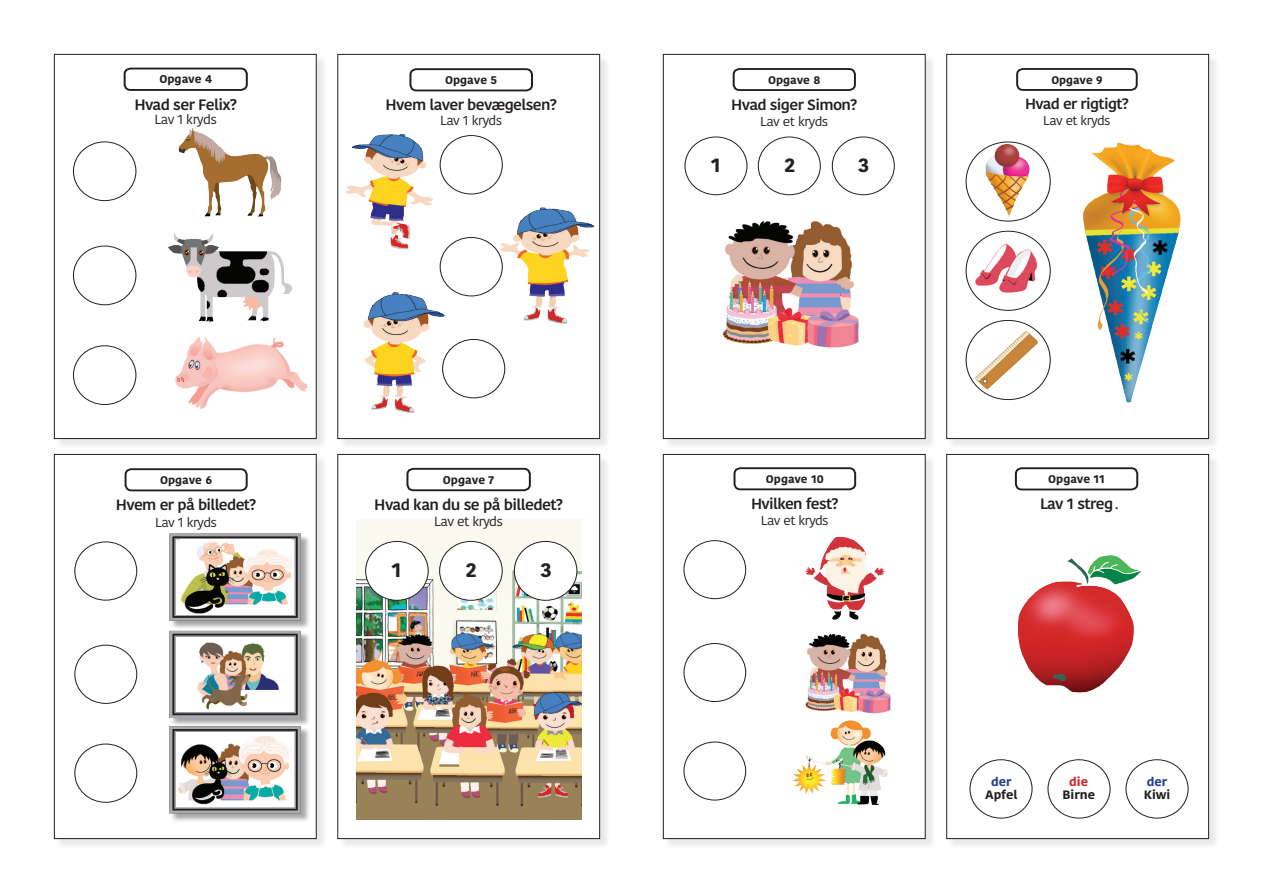
<style>
.page{position:relative;width:1263px;height:893px;background:#fff}
.page>*{position:absolute;margin:0;border:0;box-sizing:border-box;transform-origin:0 0}
.t1{font:700 19.8px "Kohinoor Bangla";color:#231f20;scale:1.06 1}
.t2{font:700 19.35px "Kohinoor Bangla";color:#231f20;scale:1.07 1}
.t3{font:18px "Minion Pro";color:#231f20}
.t4{font:600 15px "Kohinoor Bangla";letter-spacing:-.04em;color:#231f20;scale:1.06 1}
.t5{font:600 14.85px "Kohinoor Bangla";letter-spacing:-.04em;color:#231f20;scale:1.06 1}
.t6{font:600 14.7px "Kohinoor Bangla";letter-spacing:-.04em;color:#231f20;scale:1.07 1}
.t7{font:600 14.7px "Kohinoor Bangla";letter-spacing:-.04em;color:#231f20;scale:1.06 1}
.t8{font:13.2px "Kohinoor Bangla";letter-spacing:-.04em;color:#231f20;scale:1.06 1}
.t9{font:13.05px "Kohinoor Bangla";letter-spacing:-.04em;color:#231f20;scale:1.06 1}
.t10{font:12.9px "Kohinoor Bangla";letter-spacing:-.04em;color:#231f20;scale:1.07 1}
.t11{font:12.9px "Kohinoor Bangla";letter-spacing:-.04em;color:#231f20;scale:1.06 1}
.t12{font:700 12.15px "Kohinoor Bangla";color:#231f20;scale:1.06 1}
.t13{font:700 12.15px "Kohinoor Bangla";color:#253f8e;scale:1.06 1}
.t14{font:700 12.15px "Kohinoor Bangla";color:#d1232a;scale:1.06 1}
.t15{font:700 11.25px "Kohinoor Bangla";color:#231f20;scale:1.06 1}
.t16{font:700 11.1px "Kohinoor Bangla";color:#231f20;scale:1.06 1}
.t17{font:700 11.1px "Kohinoor Bangla";color:#231f20;scale:1.07 1}
</style>
<div class="page">
<div style="left:339px;top:455px;width:271px;height:395px;background:#231f20;opacity:.1"></div>
<div style="left:338px;top:454px;width:262px;height:385px;background:#fff"></div>
<img style="left:356px;top:520px;width:225px;height:299px">
<div style="left:406px;top:468px;width:125px;height:23px;border:2px solid #231f20;border-radius:6px"></div>
<div style="left:366px;top:541px;width:62px;height:59px;background:#fff;border-radius:50%"></div>
<div style="left:365px;top:541px;width:63px;height:59px;border:1px solid #231f20;border-radius:50%"></div>
<div style="left:440px;top:541px;width:62px;height:59px;background:#fff;border-radius:50%"></div>
<div style="left:439px;top:541px;width:63px;height:59px;border:1px solid #231f20;border-radius:50%"></div>
<div style="left:514px;top:541px;width:63px;height:59px;background:#fff;border-radius:50%"></div>
<div style="left:514px;top:541px;width:63px;height:59px;border:1px solid #231f20;border-radius:50%"></div>
<div style="left:337px;top:454px;width:263px;height:385px;border:1px solid #231f20"></div>
<div style="left:664px;top:55px;width:272px;height:395px;background:#231f20;opacity:.1"></div>
<div style="left:663px;top:54px;width:262px;height:385px;background:#fff"></div>
<div style="left:733px;top:68px;width:123px;height:23px;border:2px solid #231f20;border-radius:6px"></div>
<div style="left:685px;top:137px;width:62px;height:58px;border:1px solid #231f20;border-radius:50%"></div>
<div style="left:758px;top:137px;width:62px;height:58px;border:1px solid #231f20;border-radius:50%"></div>
<div style="left:832px;top:137px;width:62px;height:58px;border:1px solid #231f20;border-radius:50%"></div>
<img style="left:722px;top:221px;width:137px;height:127px">
<div style="left:663px;top:54px;width:262px;height:385px;border:1px solid #231f20"></div>
<div style="left:664px;top:455px;width:272px;height:395px;background:#231f20;opacity:.1"></div>
<div style="left:663px;top:454px;width:262px;height:385px;background:#fff"></div>
<div style="left:733px;top:467px;width:123px;height:23px;border:2px solid #231f20;border-radius:6px"></div>
<img style="left:805px;top:536px;width:80px;height:84px">
<div style="left:684px;top:540px;width:62px;height:59px;border:1px solid #231f20;border-radius:50%"></div>
<div style="left:684px;top:643px;width:62px;height:59px;border:1px solid #231f20;border-radius:50%"></div>
<div style="left:684px;top:742px;width:62px;height:58px;border:1px solid #231f20;border-radius:50%"></div>
<img style="left:805px;top:633px;width:86px;height:81px">
<img style="left:792px;top:720px;width:96px;height:86px">
<div style="left:663px;top:454px;width:262px;height:385px;border:1px solid #231f20"></div>
<div style="left:948px;top:455px;width:271px;height:395px;background:#231f20;opacity:.1"></div>
<div style="left:947px;top:454px;width:261px;height:385px;background:#fff"></div>
<div style="left:1015px;top:467px;width:123px;height:23px;border:2px solid #231f20;border-radius:6px"></div>
<img style="left:1018px;top:555px;width:123px;height:138px">
<div style="left:970px;top:759px;width:62px;height:59px;border:1px solid #231f20;border-radius:50%"></div>
<div style="left:1048px;top:759px;width:62px;height:59px;border:1px solid #231f20;border-radius:50%"></div>
<div style="left:1126px;top:759px;width:62px;height:59px;border:1px solid #231f20;border-radius:50%"></div>
<div style="left:946px;top:454px;width:263px;height:385px;border:1px solid #231f20"></div>
<div style="left:55px;top:455px;width:272px;height:395px;background:#231f20;opacity:.1"></div>
<div style="left:54px;top:454px;width:262px;height:385px;background:#fff"></div>
<div style="left:125px;top:468px;width:123px;height:23px;border:2px solid #231f20;border-radius:6px"></div>
<div style="left:170px;top:631px;width:140px;height:96px;background:#231f20;opacity:.4"></div>
<svg style="left:169px;top:630px;width:133px;height:89px"></svg>
<div style="left:174px;top:635px;width:122px;height:78px;border:1px solid #aaabaf"></div>
<div style="left:170px;top:726px;width:140px;height:96px;background:#231f20;opacity:.4"></div>
<svg style="left:169px;top:725px;width:133px;height:90px"></svg>
<div style="left:174px;top:731px;width:122px;height:78px;border:1px solid #aaabaf"></div>
<div style="left:75px;top:542px;width:62px;height:58px;border:1px solid #231f20;border-radius:50%"></div>
<div style="left:75px;top:645px;width:62px;height:59px;border:1px solid #231f20;border-radius:50%"></div>
<div style="left:75px;top:744px;width:62px;height:58px;border:1px solid #231f20;border-radius:50%"></div>
<div style="left:170px;top:534px;width:140px;height:96px;background:#231f20;opacity:.4"></div>
<svg style="left:169px;top:533px;width:133px;height:89px"></svg>
<div style="left:174px;top:538px;width:122px;height:78px;border:1px solid #aaabaf"></div>
<img style="left:181px;top:540px;width:111px;height:74px">
<img style="left:190px;top:641px;width:94px;height:69px">
<img style="left:177px;top:733px;width:115px;height:72px">
<div style="left:54px;top:454px;width:263px;height:385px;border:1px solid #231f20"></div>
<div style="left:948px;top:55px;width:271px;height:395px;background:#231f20;opacity:.1"></div>
<div style="left:947px;top:54px;width:261px;height:385px;background:#fff"></div>
<div style="left:1016px;top:68px;width:122px;height:23px;border:2px solid #231f20;border-radius:6px"></div>
<img style="left:1083px;top:142px;width:98px;height:261px">
<img style="left:975px;top:141px;width:63px;height:81px">
<img style="left:972px;top:238px;width:69px;height:66px">
<img style="left:972px;top:327px;width:69px;height:66px">
<div style="left:966px;top:320px;width:84px;height:80px;border:1px solid #231f20;border-radius:50%"></div>
<div style="left:966px;top:231px;width:84px;height:80px;border:1px solid #231f20;border-radius:50%"></div>
<div style="left:966px;top:142px;width:84px;height:79px;border:1px solid #231f20;border-radius:50%"></div>
<div style="left:946px;top:54px;width:263px;height:385px;border:1px solid #231f20"></div>
<div style="left:55px;top:55px;width:272px;height:395px;background:#231f20;opacity:.1"></div>
<div style="left:54px;top:54px;width:262px;height:385px;background:#fff"></div>
<div style="left:124px;top:68px;width:124px;height:23px;border:2px solid #231f20;border-radius:6px"></div>
<img style="left:178px;top:128px;width:104px;height:89px">
<img style="left:168px;top:232px;width:124px;height:90px">
<img style="left:175px;top:337px;width:133px;height:72px">
<div style="left:73px;top:142px;width:63px;height:59px;border:1px solid #231f20;border-radius:50%"></div>
<div style="left:73px;top:246px;width:63px;height:59px;border:1px solid #231f20;border-radius:50%"></div>
<div style="left:73px;top:346px;width:63px;height:59px;border:1px solid #231f20;border-radius:50%"></div>
<div style="left:54px;top:54px;width:263px;height:385px;border:1px solid #231f20"></div>
<div style="left:339px;top:55px;width:271px;height:395px;background:#231f20;opacity:.1"></div>
<div style="left:338px;top:54px;width:262px;height:385px;background:#fff"></div>
<div style="left:409px;top:68px;width:124px;height:23px;border:2px solid #231f20;border-radius:6px"></div>
<img style="left:346px;top:134px;width:96px;height:123px">
<img style="left:495px;top:207px;width:100px;height:117px">
<img style="left:363px;top:288px;width:88px;height:125px">
<div style="left:440px;top:237px;width:62px;height:59px;border:1px solid #231f20;border-radius:50%"></div>
<div style="left:442px;top:339px;width:63px;height:59px;border:1px solid #231f20;border-radius:50%"></div>
<div style="left:440px;top:135px;width:62px;height:59px;border:1px solid #231f20;border-radius:50%"></div>
<div style="left:337px;top:54px;width:263px;height:385px;border:1px solid #231f20"></div>
<p class="t15" style="left:159px;top:70px;width:51px">Opgave 4</p>
<p class="t4" style="left:134px;top:92px;width:98px">Hvad ser Felix?</p>
<p class="t8" style="left:154px;top:109px;width:60px">Lav 1 kryds</p>
<p class="t15" style="left:445px;top:70px;width:51px">Opgave 5</p>
<p class="t4" style="left:386px;top:93px;width:163px">Hvem laver bevægelsen?</p>
<p class="t9" style="left:440px;top:110px;width:60px">Lav 1 kryds</p>
<p class="t16" style="left:160px;top:470px;width:51px">Opgave 6</p>
<p class="t5" style="left:116px;top:493px;width:134px">Hvem er på billedet?</p>
<p class="t9" style="left:155px;top:512px;width:60px">Lav 1 kryds</p>
<p class="t15" style="left:443px;top:470px;width:50px">Opgave 7</p>
<p class="t4" style="left:374px;top:492px;width:179px">Hvad kan du se på billedet?</p>
<p class="t8" style="left:434px;top:512px;width:67px">Lav et kryds</p>
<h1 class="t1" style="left:391px;top:552px;width:11px">1</h1>
<h1 class="t1" style="left:466px;top:552px;width:12px">2</h1>
<h1 class="t1" style="left:540px;top:552px;width:12px">3</h1>
<p class="t17" style="left:768px;top:70px;width:50px">Opgave 8</p>
<p class="t6" style="left:731px;top:92px;width:119px">Hvad siger Simon?</p>
<p class="t10" style="left:760px;top:111px;width:65px">Lav et kryds</p>
<p class="t2" style="left:711px;top:148px;width:11px">1</p>
<p class="t2" style="left:784px;top:148px;width:12px">2</p>
<p class="t2" style="left:858px;top:148px;width:12px">3</p>
<p class="t16" style="left:1051px;top:70px;width:50px">Opgave 9</p>
<p class="t7" style="left:1025px;top:92px;width:99px">Hvad er rigtigt?</p>
<p class="t11" style="left:1043px;top:111px;width:65px">Lav et kryds</p>
<p class="t16" style="left:766px;top:469px;width:56px">Opgave 10</p>
<p class="t5" style="left:751px;top:491px;width:84px">Hvilken fest?</p>
<p class="t9" style="left:761px;top:510px;width:66px">Lav et kryds</p>
<p class="t15" style="left:1048px;top:469px;width:55px">Opgave 11</p>
<p class="t4" style="left:1040px;top:491px;width:71px">Lav 1 streg</p>
<p class="t3" style="left:1115px;top:491px;width:6px">.</p>
<p class="t13" style="left:991px;top:771px;width:21px">der</p>
<p class="t12" style="left:985px;top:784px;width:32px">Apfel</p>
<p class="t14" style="left:1069px;top:771px;width:19px">die</p>
<p class="t12" style="left:1062px;top:784px;width:32px">Birne</p>
<p class="t13" style="left:1147px;top:771px;width:21px">der</p>
<p class="t12" style="left:1144px;top:784px;width:27px">Kiwi</p>
</div>
